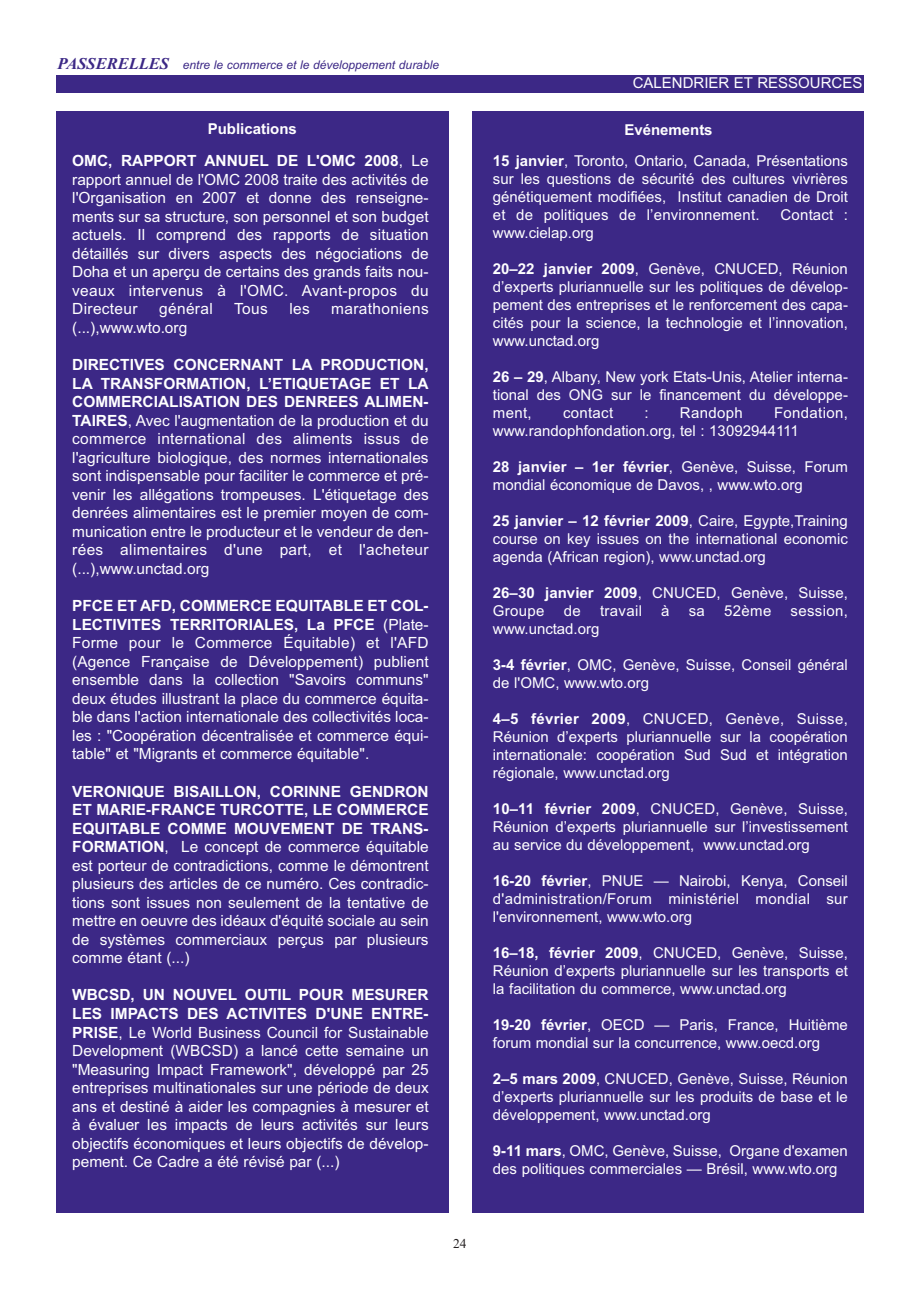
<style>
.page{position:relative;width:920px;height:1290px;background:#fff}
.page>*{position:absolute;margin:0;border:0;box-sizing:border-box;transform-origin:0 0}
.t1{font:15.45px/18.6px "Arial";color:#fff;text-align:justify}
.t2{font:15.45px "Arial";letter-spacing:.02em;color:#fff}
.t3{font:15px/18px "Arial";color:#fff;text-align:justify}
.t4{font:15px "Arial";letter-spacing:.02em;color:#fff}
.t5{font:700 15px "Arial";color:#fff}
.t6{font:13.5px "Times New Roman";color:#231f20}
.t7{font:italic 12px "Arial";color:#3c2886}
.s1{font-family:"Times New Roman";font-weight:700;font-size:16.5px}
.s2{font-weight:700}
</style>
<div class="page">
<div style="left:56px;top:111px;width:393px;height:1102px;background:#3c2886"></div>
<div style="left:473px;top:111px;width:391px;height:1102px;background:#3c2886"></div>
<div style="left:56px;top:75px;width:808px;height:18px;background:#3c2886"></div>
<p class="t7" style="left:58px;top:58px;width:383px"><span class="s1">PASSERELLES</span> entre le commerce et le développement durable</p>
<p class="t3" style="left:633px;top:74px;width:231px">CALENDRIER ET RESSOURCES</p>
<p class="t5" style="left:208px;top:120px;width:91px">Publications</p>
<p class="t3" style="left:493px;top:115px;width:357px;line-height:30.8px;text-align:center"><span class="s2">Evénements<br>15 janvier</span>, Toronto, Ontario, Canada, Présentations</p>
<p class="t3" style="left:493px;top:170px;width:357px">sur les questions de sécurité des cultures vivrières génétiquement modifiées, Institut canadien de Droit et de politiques de l’environnement.</p>
<p class="t1" style="left:72px;top:151px;width:358px"><span class="s2">OMC, RAPPORT ANNUEL DE L'OMC 2008</span>, Le rapport annuel de l'OMC 2008 traite des activités de l'Organisation en 2007 et donne des renseigne&shy;ments sur sa structure, son personnel et son budget actuels. Il comprend des rapports de situation détaillés sur divers aspects des négociations de Doha et un aperçu de certains des grands faits nou&shy;veaux intervenus à l'OMC. Avant-propos du Directeur</p>
<p class="t3" style="left:781px;top:206px;width:69px">Contact :</p>
<p class="t3" style="left:493px;top:224px;width:102px">www.cielap.org</p>
<p class="t3" style="left:493px;top:260px;width:357px"><span class="s2">20–22 janvier 2009</span>, Genève, CNUCED, Réunion d’experts pluriannuelle sur les politiques de dévelop&shy;pement des entreprises et le renforcement des capa&shy;cités pour la science, la technologie et l’innovation, www.unctad.org</p>
<p class="t3" style="left:493px;top:368px;width:357px"><span class="s2">26 – 29</span>, Albany, New york Etats-Unis, Atelier interna&shy;tional des ONG sur le financement du développe&shy;ment,</p>
<p class="t2" style="left:159px;top:300px;width:55px">général</p>
<p class="t1" style="left:234px;top:300px;width:35px">Tous</p>
<p class="t1" style="left:289px;top:300px;width:22px">les</p>
<p class="t2" style="left:331px;top:300px;width:99px">marathoniens</p>
<p class="t1" style="left:72px;top:318px;width:117px">(...),www.wto.org</p>
<p class="t1" style="left:72px;top:355px;width:358px"><span class="s2">DIRECTIVES CONCERNANT LA PRODUCTION, LA TRANSFORMATION, L’ETIQUETAGE ET LA COMMERCIALISATION DES DENREES ALIMEN-TAIRES</span>, Avec l'augmentation de la production et du commerce international des aliments issus de l'agriculture biologique, des normes internationales sont indispensable pour faciliter le commerce et pré&shy;venir les allégations trompeuses. L'étiquetage des denrées alimentaires est le premier moyen de com&shy;munication entre le producteur et le vendeur de den&shy;rées alimentaires d'une part, et l'acheteur (...),www.unctad.org</p>
<p class="t1" style="left:72px;top:596px;width:358px"><span class="s2">PFCE ET AFD, COMMERCE EQUITABLE ET COL-LECTIVITES TERRITORIALES, La PFCE</span> (Plate-Forme pour le Commerce Équitable) et l'AFD (Agence Française de Développement) publient ensemble dans la collection "Savoirs communs" deux études illustrant la place du commerce équita&shy;ble dans l'action internationale des collectivités loca&shy;les : "Coopération décentralisée et commerce équi&shy;table" et "Migrants et commerce équitable".</p>
<p class="t1" style="left:72px;top:782px;width:358px"><span class="s2">VERONIQUE BISAILLON, CORINNE GENDRON ET MARIE-FRANCE TURCOTTE, LE COMMERCE EQUITABLE COMME MOUVEMENT DE TRANS-FORMATION</span>, Le concept de commerce équitable est porteur de contradictions, comme le démontrent plusieurs des articles de ce numéro. Ces contradic&shy;tions sont issues non seulement de la tentative de mettre en oeuvre des idéaux d'équité sociale au sein de systèmes commerciaux perçus par plusieurs comme étant (...)</p>
<p class="t1" style="left:72px;top:986px;width:358px"><span class="s2">WBCSD, UN NOUVEL OUTIL POUR MESURER LES IMPACTS DES ACTIVITES D'UNE ENTRE-PRISE</span>, Le World Business Council for Sustainable Development (WBCSD) a lancé cette semaine un "Measuring Impact Framework", développé par 25 entreprises multinationales sur une période de deux ans et destiné à aider les compagnies à mesurer et à évaluer les impacts de leurs activités sur leurs objectifs économiques et leurs objectifs de dévelop&shy;pement. Ce Cadre a été révisé par (...)</p>
<p class="t3" style="left:493px;top:404px;width:357px;text-indent:281px">Fondation, www.randophfondation.org, tel : 13092944111</p>
<p class="t3" style="left:493px;top:458px;width:357px"><span class="s2">28 janvier – 1er février</span>, Genève, Suisse, Forum mondial économique de Davos, , www.wto.org</p>
<p class="t3" style="left:493px;top:512px;width:357px"><span class="s2">25 janvier – 12 février 2009</span>, Caire, Egypte,Training course on key issues on the international economic agenda (African region), www.unctad.org</p>
<p class="t3" style="left:493px;top:584px;width:357px"><span class="s2">26–30 janvier 2009</span>, CNUCED, Genève, Suisse,<br>Groupe</p>
<p class="t4" style="left:563px;top:404px;width:52px">contact</p>
<p class="t3" style="left:644px;top:404px;width:6px">:</p>
<p class="t4" style="left:680px;top:404px;width:64px">Randoph</p>
<p class="t3" style="left:564px;top:602px;width:19px">de</p>
<p class="t4" style="left:600px;top:602px;width:43px">travail</p>
<p class="t3" style="left:661px;top:602px;width:10px">à</p>
<p class="t3" style="left:689px;top:602px;width:18px">sa</p>
<p class="t3" style="left:724px;top:602px;width:49px">52ème</p>
<p class="t4" style="left:791px;top:602px;width:59px">session,</p>
<p class="t3" style="left:493px;top:620px;width:108px">www.unctad.org</p>
<p class="t3" style="left:493px;top:656px;width:357px"><span class="s2">3-4 février</span>, OMC, Genève, Suisse, Conseil général de l'OMC, www.wto.org</p>
<p class="t3" style="left:493px;top:710px;width:357px"><span class="s2">4–5 février 2009</span>, CNUCED, Genève, Suisse, Réunion d’experts pluriannuelle sur la coopération internationale: coopération Sud Sud et intégration régionale, www.unctad.org</p>
<p class="t3" style="left:493px;top:800px;width:357px"><span class="s2">10–11 février 2009</span>, CNUCED, Genève, Suisse, Réunion d’experts pluriannuelle sur l’investissement au service du développement, www.unctad.org</p>
<p class="t3" style="left:493px;top:872px;width:357px"><span class="s2">16-20 février</span>, PNUE — Nairobi, Kenya, Conseil d'administration/Forum ministériel mondial sur l'environnement, www.wto.org</p>
<p class="t3" style="left:493px;top:944px;width:357px"><span class="s2">16–18, février 2009</span>, CNUCED, Genève, Suisse, Réunion d’experts pluriannuelle sur les transports et la facilitation du commerce, www.unctad.org</p>
<p class="t3" style="left:493px;top:1016px;width:357px"><span class="s2">19-20 février</span>, OECD — Paris, France, Huitième forum mondial sur la concurrence, www.oecd.org</p>
<p class="t3" style="left:493px;top:1070px;width:357px"><span class="s2">2–5 mars 2009</span>, CNUCED, Genève, Suisse, Réunion d’experts pluriannuelle sur les produits de base et le développement, www.unctad.org</p>
<p class="t3" style="left:493px;top:1142px;width:357px"><span class="s2">9-11 mars</span>, OMC, Genève, Suisse, Organe d'examen des politiques commerciales — Brésil, www.wto.org</p>
<p class="t6" style="left:453px;top:1235px;width:15px">24</p>
</div>
